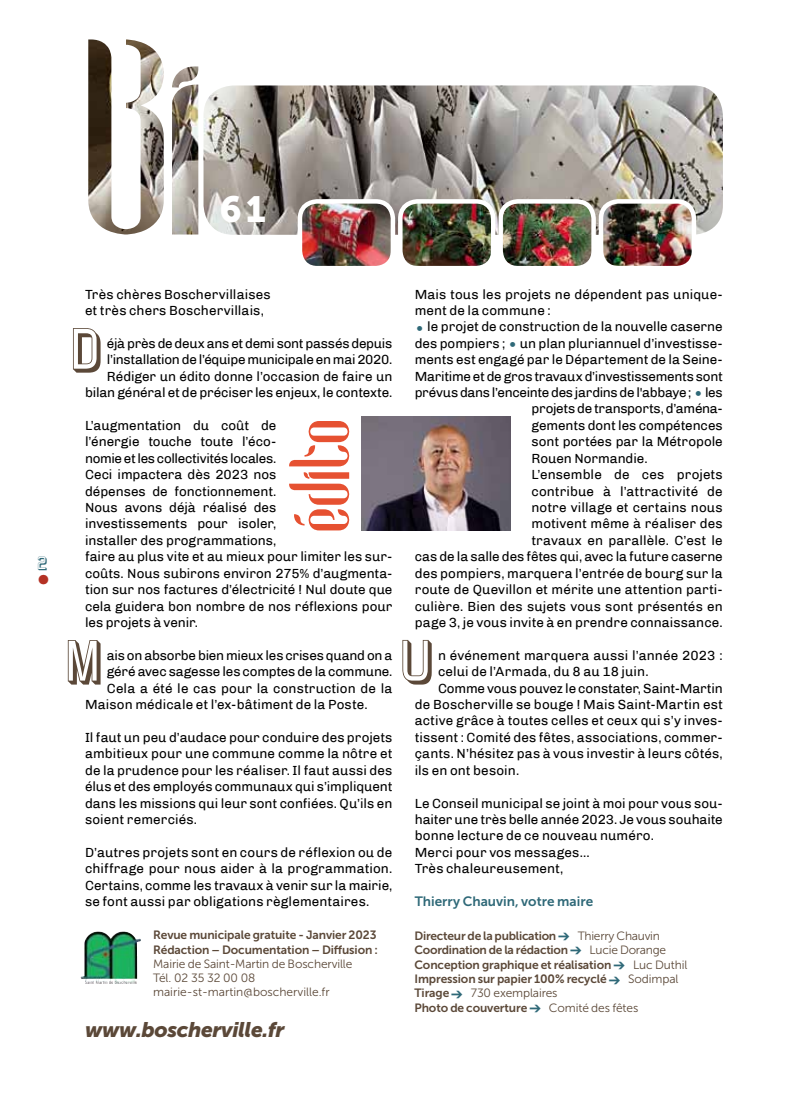
<style>
.page{position:relative;width:808px;height:1106px;background:#fff}
.page>*{position:absolute;margin:0;border:0;box-sizing:border-box;transform-origin:0 0}
.t1{font:700 68.1px "Coco";letter-spacing:.005em;color:#e65131}
.t2{font:67.5px "Forgotten Futurist Shadow";color:#5b4838}
.t3{font:36.15px "Museo Sans 900";color:#fff}
.t4{font:800 30px "Gill Sans MT Pro";color:#b43124}
.t5{font:italic 21px "Museo Sans 900";letter-spacing:-.02em;color:#5b4838}
.t6{font:21px "Forgotten Futurist Shadow";color:#2f6978}
.t7{font:13.5px/16.4px "Chivo";color:#000}
.t8{font:13.5px "Chivo";letter-spacing:-.02em;color:#000}
.t9{font:13.5px "Chivo";letter-spacing:-.025em;color:#000}
.t10{font:13.5px "Museo Sans 700";color:#2f6978}
.t11{font:12px/14.2px "Museo Sans 700";letter-spacing:-.01em;color:#5b4838}
.t12{font:12px/14.2px "Museo Sans 300";letter-spacing:-.01em;color:#5b4838}
.s1{font-size:16.5px;color:#2f6978}
</style>
<div class="page">
<img style="left:362px;top:416px;width:148px;height:114px">
<svg style="left:88px;top:39px;width:116px;height:196px"></svg>
<img style="left:204px;top:85px;width:519px;height:150px">
<img style="left:601px;top:201px;width:93px;height:64px">
<div style="left:599px;top:199px;width:97px;height:71px;border:4px solid #fff;border-radius:17px"></div>
<img style="left:501px;top:201px;width:93px;height:64px">
<div style="left:498px;top:199px;width:98px;height:71px;border:4px solid #fff;border-radius:17px"></div>
<img style="left:400px;top:201px;width:93px;height:64px">
<div style="left:398px;top:199px;width:97px;height:71px;border:4px solid #fff;border-radius:17px"></div>
<img style="left:300px;top:201px;width:93px;height:64px">
<div style="left:298px;top:199px;width:97px;height:71px;border:4px solid #fff;border-radius:17px"></div>
<img style="left:81px;top:931px;width:57px;height:48px">
<h3 class="t3" style="left:219px;top:189px;width:48px">61</h3>
<h3 class="t6" style="left:38px;top:554px;width:11px">2</h3>
<h3 class="t4" style="left:37px;top:556px;width:14px">.</h3>
<p class="t7" style="left:85px;top:286px;width:187px">Très chères Boschervillaises et très chers Boschervillais,</p>
<p class="t7" style="left:85px;top:335px;width:309px;text-align:right">éjà près de deux ans et demi sont passés depuis l’installation de l’équipe municipale en mai 2020.<br>Rédiger un édito donne l’occasion de faire un bilan général et de préciser les enjeux, le contexte.</p>
<p class="t7" style="left:85px;top:417px;width:309px">L’augmentation du coût de<br>l’énergie touche toute l’éco-<br>nomie et les collectivités locales.<br>Ceci impactera dès 2023 nos<br>dépenses de fonctionnement.<br>Nous avons déjà réalisé des<br>investissements pour isoler,<br>installer des programmations,<br>faire au plus vite et au mieux pour limiter les sur&shy;coûts. Nous subirons environ 275% d’augmenta&shy;tion sur nos factures d’électricité ! Nul doute que cela guidera bon nombre de nos réflexions pour les projets à venir.</p>
<p class="t7" style="left:107px;top:647px;width:287px">ais on absorbe bien mieux les crises quand on a</p>
<p class="t7" style="left:107px;top:663px;width:287px">géré avec sagesse les comptes de la commune.</p>
<p class="t7" style="left:107px;top:680px;width:287px">Cela a été le cas pour la construction de la</p>
<p class="t7" style="left:85px;top:696px;width:284px">Maison médicale et l’ex-bâtiment de la Poste.</p>
<p class="t7" style="left:85px;top:729px;width:309px;text-align:justify">Il faut un peu d’audace pour conduire des projets ambitieux pour une commune comme la nôtre et de la prudence pour les réaliser. Il faut aussi des élus et des employés communaux qui s’impliquent dans les missions qui leur sont confiées. Qu’ils en soient remerciés.</p>
<p class="t7" style="left:85px;top:844px;width:309px;text-align:justify">D’autres projets sont en cours de réflexion ou de chiffrage pour nous aider à la programmation.<br>Certains, comme les travaux à venir sur la mairie, se font aussi par obligations règlementaires.</p>
<p class="t7" style="left:415px;top:286px;width:309px">Mais tous les projets ne dépendent pas unique&shy;ment de la commune :</p>
<p class="t7" style="left:415px;top:318px;width:309px"><span class="s1">•</span> le projet de construction de la nouvelle caserne</p>
<p class="t7" style="left:415px;top:335px;width:309px">des pompiers ; <span class="s1">•</span> un plan pluriannuel d’investisse-</p>
<p class="t7" style="left:415px;top:351px;width:310px">ments est engagé par le Département de la Seine-</p>
<p class="t8" style="left:415px;top:368px;width:309px">Maritime et de gros travaux d’investissements sont</p>
<p class="t9" style="left:415px;top:384px;width:309px">prévus dans l’enceinte des jardins de l'abbaye ; <span class="s1">•</span> les</p>
<p class="t8" style="left:531px;top:401px;width:193px">projets de transports, d’aména-</p>
<p class="t7" style="left:531px;top:417px;width:193px">gements dont les compétences</p>
<p class="t7" style="left:531px;top:433px;width:193px">sont portées par la Métropole</p>
<p class="t7" style="left:531px;top:450px;width:118px">Rouen Normandie.</p>
<p class="t7" style="left:531px;top:466px;width:193px">L’ensemble de ces projets</p>
<p class="t7" style="left:531px;top:483px;width:193px">contribue à l’attractivité de</p>
<p class="t7" style="left:531px;top:499px;width:193px">notre village et certains nous</p>
<p class="t7" style="left:531px;top:515px;width:193px">motivent même à réaliser des</p>
<p class="t7" style="left:531px;top:532px;width:193px">travaux en parallèle. C’est le</p>
<p class="t7" style="left:415px;top:548px;width:310px">cas de la salle des fêtes qui, avec la future caserne</p>
<p class="t7" style="left:415px;top:565px;width:309px">des pompiers, marquera l’entrée de bourg sur la</p>
<p class="t7" style="left:415px;top:581px;width:309px">route de Quevillon et mérite une attention parti-</p>
<p class="t7" style="left:415px;top:597px;width:309px">culière. Bien des sujets vous sont présentés en</p>
<p class="t7" style="left:415px;top:614px;width:309px">page 3, je vous invite à en prendre connaissance.</p>
<p class="t7" style="left:438px;top:647px;width:286px">n événement marquera aussi l’année 2023 :</p>
<p class="t7" style="left:438px;top:663px;width:212px">celui de l’Armada, du 8 au 18 juin.</p>
<p class="t7" style="left:438px;top:680px;width:286px">Comme vous pouvez le constater, Saint-Martin</p>
<p class="t7" style="left:415px;top:696px;width:309px">de Boscherville se bouge ! Mais Saint-Martin est</p>
<p class="t7" style="left:415px;top:712px;width:309px">active grâce à toutes celles et ceux qui s’y inves-</p>
<p class="t7" style="left:415px;top:729px;width:309px">tissent : Comité des fêtes, associations, commer-</p>
<p class="t7" style="left:415px;top:745px;width:309px">çants. N’hésitez pas à vous investir à leurs côtés,</p>
<p class="t7" style="left:415px;top:762px;width:106px">ils en ont besoin.</p>
<p class="t7" style="left:415px;top:794px;width:310px">Le Conseil municipal se joint à moi pour vous sou&shy;haiter une très belle année 2023. Je vous souhaite bonne lecture de ce nouveau numéro.<br>Merci pour vos messages…<br>Très chaleureusement,</p>
<p class="t10" style="left:415px;top:894px;width:180px">Thierry Chauvin, votre maire</p>
<h2 class="t2" style="left:71px;top:320px;width:33px">D</h2>
<h1 class="t1" style="left:274px;top:530px;width:115px;rotate:-90deg">édito</h1>
<h2 class="t2" style="left:66px;top:632px;width:38px">M</h2>
<h2 class="t2" style="left:400px;top:632px;width:35px">U</h2>
<p class="t11" style="left:153px;top:928px;width:226px">Revue municipale gratuite - Janvier 2023<br>Rédaction – Documentation – Diffusion :</p>
<p class="t12" style="left:153px;top:956px;width:201px">Mairie de Saint-Martin de Boscherville<br>Tél. 02 35 32 00 08 mairie-st-martin@boscherville.fr</p>
<h3 class="t5" style="left:85px;top:1018px;width:201px">www.boscherville.fr</h3>
<p class="t11" style="left:414px;top:928px;width:143px">Directeur de la publication</p>
<p class="t12" style="left:578px;top:928px;width:84px">Thierry Chauvin</p>
<p class="t11" style="left:414px;top:942px;width:155px">Coordination de la rédaction</p>
<p class="t12" style="left:590px;top:942px;width:78px">Lucie Dorange</p>
<p class="t11" style="left:414px;top:957px;width:198px">Conception graphique et réalisation</p>
<p class="t12" style="left:633px;top:957px;width:56px">Luc Duthil</p>
<p class="t11" style="left:414px;top:971px;width:194px">Impression sur papier 100% recyclé</p>
<p class="t12" style="left:628px;top:972px;width:52px">Sodimpal</p>
<p class="t11" style="left:414px;top:986px;width:36px">Tirage</p>
<p class="t12" style="left:471px;top:986px;width:88px">730 exemplaires</p>
<p class="t11" style="left:414px;top:1000px;width:114px">Photo de couverture</p>
<p class="t12" style="left:549px;top:1000px;width:91px">Comité des fêtes</p>
</div>
